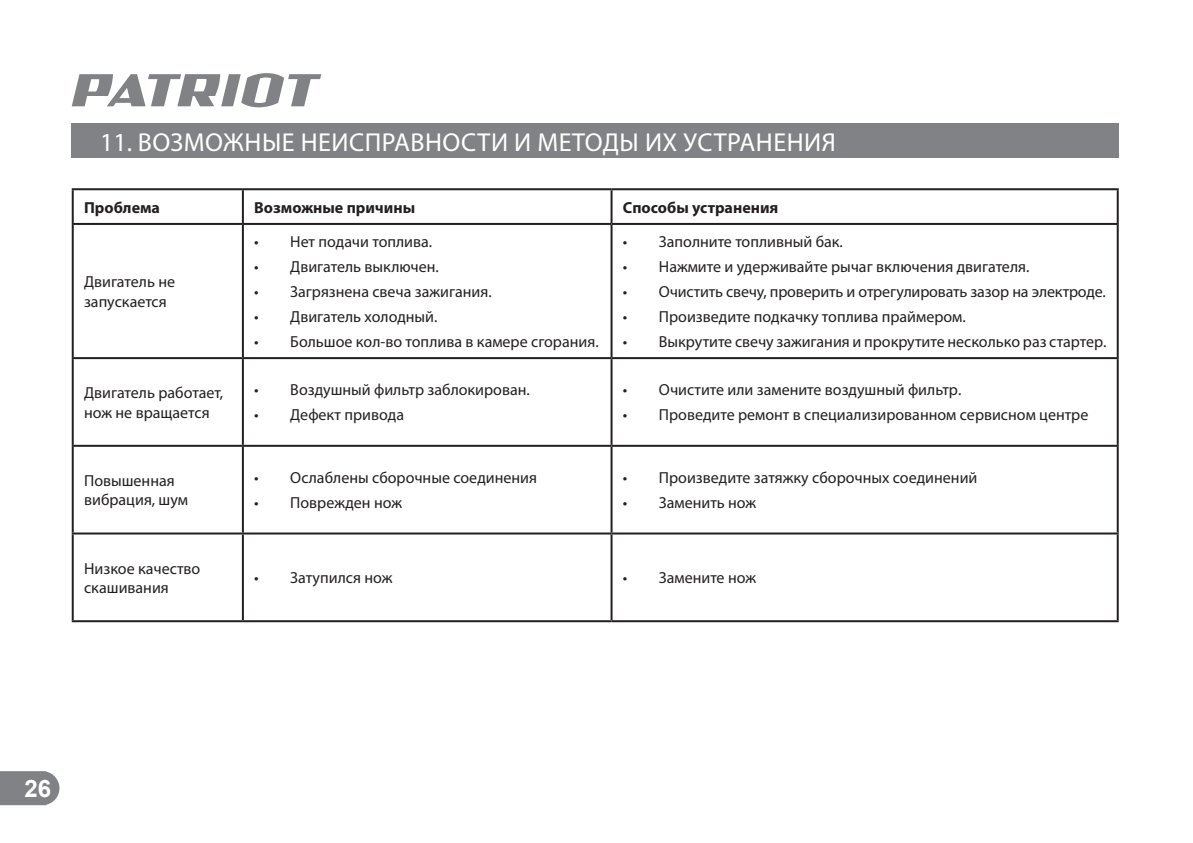
<style>
.page{position:relative;width:1193px;height:843px;background:#fff}
.page>*{position:absolute;margin:0;border:0;box-sizing:border-box;transform-origin:0 0}
.t1{font:26px "Myriad Pro";letter-spacing:.02em;color:#fff}
.t2{font:700 24px "Arial";color:#fff}
.t3{font:16px/19.2px "Myriad Pro";color:#231f20}
.t4{font:700 16px "Myriad Pro";color:#231f20}
</style>
<div class="page">
<svg style="left:0;top:771px;width:59px;height:34px;background:#87898c"></svg>
<svg style="left:72px;top:73px;width:249px;height:34px"></svg>
<div style="left:72px;top:124px;width:1046px;height:34px;background:#808285"></div>
<hr style="left:72px;top:188px;width:171px;height:2px;background:#231f20">
<hr style="left:72px;top:190px;width:2px;height:33px;background:#231f20">
<hr style="left:243px;top:188px;width:368px;height:2px;background:#231f20">
<hr style="left:242px;top:190px;width:2px;height:33px;background:#231f20">
<hr style="left:611px;top:188px;width:507px;height:2px;background:#231f20">
<hr style="left:610px;top:190px;width:2px;height:33px;background:#231f20">
<hr style="left:1116px;top:190px;width:2px;height:33px;background:#231f20">
<hr style="left:72px;top:223px;width:171px;height:2px;background:#231f20">
<hr style="left:72px;top:225px;width:2px;height:132px;background:#231f20">
<hr style="left:243px;top:223px;width:368px;height:2px;background:#231f20">
<hr style="left:242px;top:225px;width:2px;height:132px;background:#231f20">
<hr style="left:611px;top:223px;width:507px;height:2px;background:#231f20">
<hr style="left:610px;top:225px;width:2px;height:132px;background:#231f20">
<hr style="left:1116px;top:225px;width:2px;height:132px;background:#231f20">
<hr style="left:72px;top:357px;width:171px;height:2px;background:#231f20">
<hr style="left:72px;top:359px;width:2px;height:86px;background:#231f20">
<hr style="left:243px;top:357px;width:368px;height:2px;background:#231f20">
<hr style="left:242px;top:359px;width:2px;height:86px;background:#231f20">
<hr style="left:611px;top:357px;width:507px;height:2px;background:#231f20">
<hr style="left:610px;top:359px;width:2px;height:86px;background:#231f20">
<hr style="left:1116px;top:359px;width:2px;height:86px;background:#231f20">
<hr style="left:72px;top:445px;width:171px;height:2px;background:#231f20">
<hr style="left:72px;top:447px;width:2px;height:85px;background:#231f20">
<hr style="left:243px;top:445px;width:368px;height:2px;background:#231f20">
<hr style="left:242px;top:447px;width:2px;height:85px;background:#231f20">
<hr style="left:611px;top:445px;width:507px;height:2px;background:#231f20">
<hr style="left:610px;top:447px;width:2px;height:85px;background:#231f20">
<hr style="left:1116px;top:447px;width:2px;height:85px;background:#231f20">
<hr style="left:72px;top:532px;width:171px;height:2px;background:#231f20">
<hr style="left:72px;top:534px;width:2px;height:86px;background:#231f20">
<hr style="left:243px;top:532px;width:368px;height:2px;background:#231f20">
<hr style="left:242px;top:534px;width:2px;height:86px;background:#231f20">
<hr style="left:611px;top:532px;width:507px;height:2px;background:#231f20">
<hr style="left:610px;top:534px;width:2px;height:86px;background:#231f20">
<hr style="left:1116px;top:534px;width:2px;height:86px;background:#231f20">
<hr style="left:72px;top:620px;width:171px;height:2px;background:#231f20">
<hr style="left:243px;top:620px;width:368px;height:2px;background:#231f20">
<hr style="left:611px;top:620px;width:507px;height:2px;background:#231f20">
<h1 class="t1" style="left:100px;top:130px;width:737px">11. ВОЗМОЖНЫЕ НЕИСПРАВНОСТИ И МЕТОДЫ ИХ УСТРАНЕНИЯ</h1>
<p class="t4" style="left:84px;top:199px;width:77px">Проблема</p>
<p class="t4" style="left:254px;top:199px;width:162px">Возможные причины</p>
<p class="t4" style="left:623px;top:199px;width:157px">Способы устранения</p>
<p class="t3" style="left:84px;top:273px;width:93px">Двигатель не запускается</p>
<p class="t3" style="left:254px;top:233px;width:179px">• Нет подачи топлива.</p>
<p class="t3" style="left:254px;top:258px;width:186px">• Двигатель выключен.</p>
<p class="t3" style="left:254px;top:283px;width:239px">• Загрязнена свеча зажигания.</p>
<p class="t3" style="left:254px;top:307px;width:185px">• Двигатель холодный.</p>
<p class="t3" style="left:254px;top:332px;width:346px">• Большое кол-во топлива в камере сгорания.</p>
<p class="t3" style="left:84px;top:384px;width:140px">Двигатель работает, нож не вращается</p>
<p class="t3" style="left:254px;top:381px;width:277px">• Воздушный фильтр заблокирован.</p>
<p class="t3" style="left:254px;top:406px;width:151px">• Дефект привода</p>
<p class="t3" style="left:84px;top:472px;width:105px">Повышенная вибрация, шум</p>
<p class="t3" style="left:254px;top:469px;width:284px">• Ослаблены сборочные соединения</p>
<p class="t3" style="left:254px;top:494px;width:149px">• Поврежден нож</p>
<p class="t3" style="left:623px;top:233px;width:221px">• Заполните топливный бак.</p>
<p class="t3" style="left:623px;top:258px;width:408px">• Нажмите и удерживайте рычаг включения двигателя.</p>
<p class="t3" style="left:623px;top:283px;width:484px">• Очистить свечу, проверить и отрегулировать зазор на электроде.</p>
<p class="t3" style="left:623px;top:307px;width:344px">• Произведите подкачку топлива праймером.</p>
<p class="t3" style="left:623px;top:332px;width:485px">• Выкрутите свечу зажигания и прокрутите несколько раз стартер.</p>
<p class="t3" style="left:623px;top:381px;width:340px">• Очистите или замените воздушный фильтр.</p>
<p class="t3" style="left:623px;top:406px;width:467px">• Проведите ремонт в специализированном сервисном центре</p>
<p class="t3" style="left:623px;top:469px;width:356px">• Произведите затяжку сборочных соединений</p>
<p class="t3" style="left:623px;top:494px;width:135px">• Заменить нож</p>
<p class="t3" style="left:84px;top:559px;width:118px">Низкое качество скашивания</p>
<p class="t3" style="left:254px;top:569px;width:140px">• Затупился нож</p>
<p class="t3" style="left:623px;top:569px;width:135px">• Замените нож</p>
<h2 class="t2" style="left:24px;top:774px;width:28px">26</h2>
</div>
